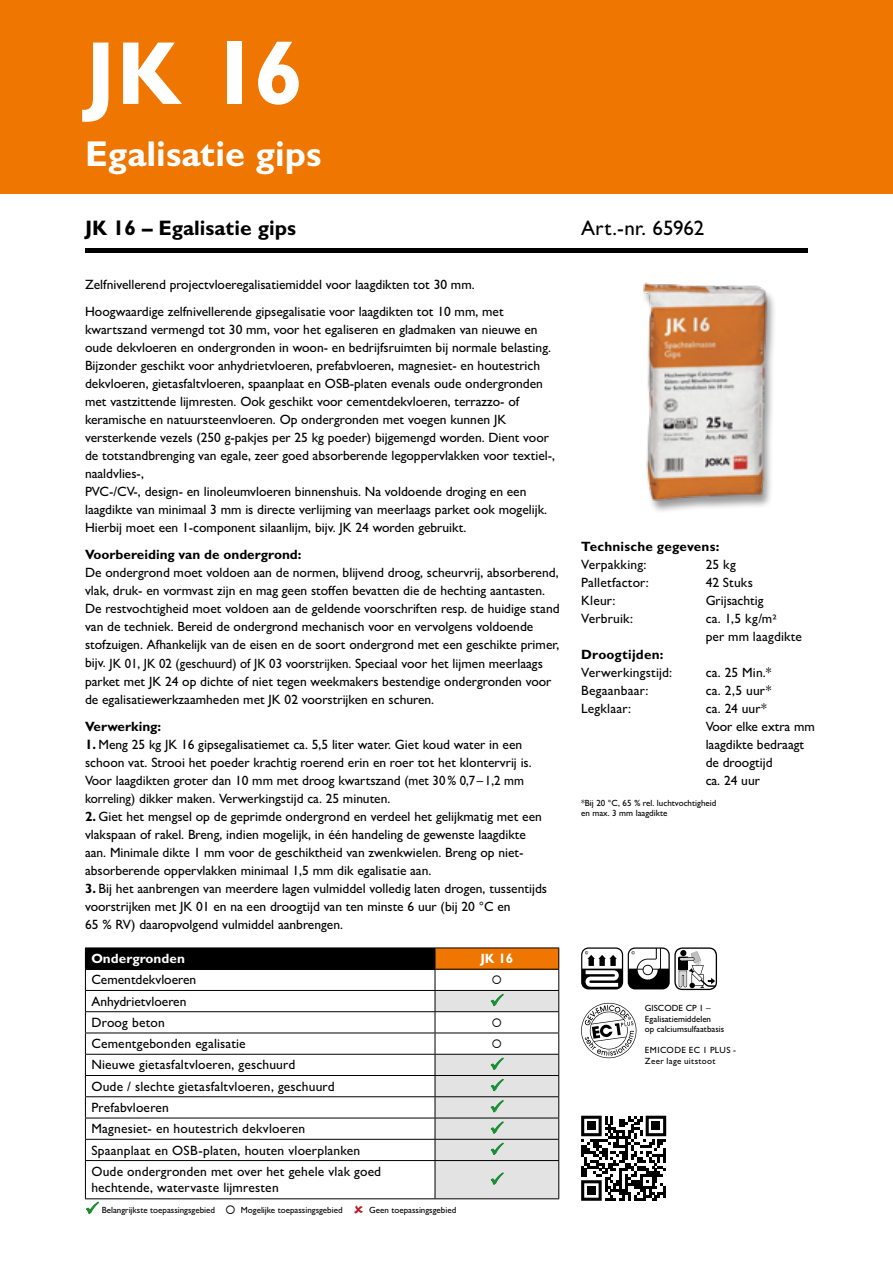
<style>
.page{position:relative;width:893px;height:1263px;background:#fff}
.page>*{position:absolute;margin:0;border:0;box-sizing:border-box;transform-origin:0 0}
.t1{font:700 90px "Gill Sans MT Pro";color:#fff}
.t2{font:700 36px "Gill Sans MT Pro";color:#fff}
.t3{font:700 21px "Gill Sans MT Pro";color:#000}
.t4{font:500 21px "Gill Sans MT Pro";letter-spacing:.01em;color:#000}
.t5{font:500 13.5px/18px "Gill Sans MT Pro";color:#000}
.t6{font:700 13.5px "Gill Sans MT Pro";color:#000}
.t7{font:700 13.5px "Gill Sans MT Pro";color:#fff}
.t8{font:500 9px/10.5px "Gill Sans MT Pro";color:#000}
.t9{font:500 9px/10.5px "Gill Sans MT Pro";letter-spacing:.04em;color:#000}
.s1{font-weight:700}
.s2{color:#158c2e}
</style>
<div class="page">
<img style="left:643px;top:282px;width:131px;height:229px">
<div style="left:85px;top:948px;width:350px;height:21px;background:#000"></div>
<hr style="left:85px;top:947px;width:350px;height:1px;background:#000">
<hr style="left:435px;top:947px;width:124px;height:1px;background:#000">
<hr style="left:85px;top:969px;width:350px;height:1px;background:#000">
<hr style="left:85px;top:990px;width:350px;height:1px;background:#000">
<hr style="left:85px;top:1011px;width:350px;height:1px;background:#000">
<hr style="left:85px;top:1032px;width:350px;height:1px;background:#000">
<hr style="left:85px;top:1054px;width:350px;height:1px;background:#000">
<hr style="left:85px;top:1075px;width:350px;height:1px;background:#000">
<hr style="left:85px;top:1096px;width:350px;height:1px;background:#000">
<hr style="left:85px;top:1118px;width:350px;height:1px;background:#000">
<hr style="left:85px;top:1139px;width:350px;height:1px;background:#000">
<svg style="left:85px;top:970px;width:1px;height:190px"></svg>
<hr style="left:85px;top:1160px;width:350px;height:1px;background:#000">
<hr style="left:85px;top:1161px;width:1px;height:37px;background:#000">
<hr style="left:85px;top:1198px;width:350px;height:1px;background:#000">
<div style="left:0;top:0;width:893px;height:193px;background:#ee7601"></div>
<svg style="left:581px;top:947px;width:136px;height:43px"></svg>
<hr style="left:85px;top:249px;width:723px;height:4px;background:#000">
<svg style="left:581px;top:1003px;width:55px;height:55px"></svg>
<svg style="left:581px;top:1116px;width:85px;height:85px"></svg>
<div style="left:587px;top:1121px;width:9px;height:9px;background:#000"></div>
<div style="left:651px;top:1121px;width:9px;height:9px;background:#000"></div>
<div style="left:587px;top:1186px;width:9px;height:9px;background:#000"></div>
<svg style="left:435px;top:948px;width:124px;height:251px"></svg>
<h1 class="t1" style="left:85px;top:18px;width:220px">JK 16</h1>
<h2 class="t2" style="left:85px;top:131px;width:238px">Egalisatie gips</h2>
<h3 class="t3" style="left:85px;top:215px;width:213px">JK 16 – Egalisatie gips</h3>
<p class="t5" style="left:85px;top:271px;width:420px;line-height:27px">Zelfnivellerend projectvloeregalisatiemiddel voor laagdikten tot 30 mm.<br>Hoogwaardige zelfnivellerende gipsegalisatie voor laagdikten tot 10 mm, met</p>
<p class="t5" style="left:85px;top:321px;width:472px">kwartszand vermengd tot 30 mm, voor het egaliseren en gladmaken van nieuwe en oude dekvloeren en ondergronden in woon- en bedrijfsruimten bij normale belasting.<br>Bijzonder geschikt voor anhydrietvloeren, prefabvloeren, magnesiet- en houtestrich dekvloeren, gietasfaltvloeren, spaanplaat en OSB-platen evenals oude ondergronden met vastzittende lijmresten. Ook geschikt voor cementdekvloeren, terrazzo- of keramische en natuursteenvloeren. Op ondergronden met voegen kunnen JK versterkende vezels (250 g-pakjes per 25 kg poeder) bijgemengd worden. Dient voor de totstandbrenging van egale, zeer goed absorberende legoppervlakken voor textiel-, naaldvlies-,<br>PVC-/CV-, design- en linoleumvloeren binnenshuis. Na voldoende droging en een laagdikte van minimaal 3 mm is directe verlijming van meerlaags parket ook mogelijk.<br>Hierbij moet een 1-component silaanlijm, bijv. JK 24 worden gebruikt.</p>
<p class="t6" style="left:85px;top:546px;width:218px">Voorbereiding van de ondergrond:</p>
<p class="t5" style="left:85px;top:564px;width:476px">De ondergrond moet voldoen aan de normen, blijvend droog, scheurvrij, absorberend, vlak, druk- en vormvast zijn en mag geen stoffen bevatten die de hechting aantasten.<br>De restvochtigheid moet voldoen aan de geldende voorschriften resp. de huidige stand van de techniek. Bereid de ondergrond mechanisch voor en vervolgens voldoende stofzuigen. Afhankelijk van de eisen en de soort ondergrond met een geschikte primer, bijv. JK 01, JK 02 (geschuurd) of JK 03 voorstrijken. Speciaal voor het lijmen meerlaags parket met JK 24 op dichte of niet tegen weekmakers bestendige ondergronden voor de egalisatiewerkzaamheden met JK 02 voorstrijken en schuren.</p>
<p class="t6" style="left:85px;top:717px;width:78px">Verwerking:</p>
<p class="t5" style="left:85px;top:735px;width:448px"><span class="s1">1.</span> Meng 25 kg JK 16 gipsegalisatiemet ca. 5,5 liter water. Giet koud water in een schoon vat. Strooi het poeder krachtig roerend erin en roer tot het klontervrij is.<br>Voor laagdikten groter dan 10 mm met droog kwartszand (met 30% 0,7 –1,2 mm korreling) dikker maken. Verwerkingstijd ca. 25 minuten.</p>
<p class="t5" style="left:85px;top:807px;width:458px"><span class="s1">2.</span> Giet het mengsel op de geprimde ondergrond en verdeel het gelijkmatig met een vlakspaan of rakel. Breng, indien mogelijk, in één handeling de gewenste laagdikte aan. Minimale dikte 1 mm voor de geschiktheid van zwenkwielen. Breng op niet&shy;absorberende oppervlakken minimaal 1,5 mm dik egalisatie aan.</p>
<p class="t5" style="left:85px;top:879px;width:464px"><span class="s1">3.</span> Bij het aanbrengen van meerdere lagen vulmiddel volledig laten drogen, tussentijds voorstrijken met JK 01 en na een droogtijd van ten minste 6 uur (bij 20 °C en<br>65 % RV) daaropvolgend vulmiddel aanbrengen.</p>
<p class="t7" style="left:91px;top:950px;width:95px">Ondergronden</p>
<p class="t7" style="left:480px;top:950px;width:34px">JK 16</p>
<p class="t5" style="left:91px;top:971px;width:106px">Cementdekvloeren</p>
<p class="t5" style="left:91px;top:992px;width:96px">Anhydrietvloeren</p>
<p class="t5" style="left:91px;top:1013px;width:75px">Droog beton</p>
<p class="t5" style="left:91px;top:1034px;width:156px">Cementgebonden egalisatie</p>
<p class="t5" style="left:91px;top:1056px;width:205px">Nieuwe gietasfaltvloeren, geschuurd</p>
<p class="t5" style="left:91px;top:1077px;width:245px">Oude / slechte gietasfaltvloeren, geschuurd</p>
<p class="t5" style="left:91px;top:1098px;width:79px">Prefabvloeren</p>
<p class="t5" style="left:91px;top:1119px;width:215px">Magnesiet- en houtestrich dekvloeren</p>
<p class="t5" style="left:91px;top:1141px;width:270px">Spaanplaat en OSB-platen, houten vloerplanken</p>
<p class="t5" style="left:91px;top:1163px;width:291px;line-height:16.2px">Oude ondergronden met over het gehele vlak goed hechtende, watervaste lijmresten</p>
<p class="t8" style="left:85px;top:1204px;width:259px"><span class="s2">✓</span> Belangrijkste toepassingsgebied ○ Mogelijke toepassingsgebied</p>
<p class="t8" style="left:369px;top:1204px;width:89px">Geen toepassingsgebied</p>
<h3 class="t4" style="left:581px;top:216px;width:125px">Art.-nr. 65962</h3>
<p class="t6" style="left:581px;top:538px;width:140px">Technische gegevens:</p>
<p class="t5" style="left:581px;top:555px;width:67px">Verpakking:</p>
<p class="t5" style="left:706px;top:555px;width:32px">25 kg</p>
<p class="t5" style="left:581px;top:573px;width:69px">Palletfactor:</p>
<p class="t5" style="left:706px;top:573px;width:49px">42 Stuks</p>
<p class="t5" style="left:581px;top:591px;width:36px">Kleur:</p>
<p class="t5" style="left:706px;top:591px;width:59px">Grijsachtig</p>
<p class="t5" style="left:581px;top:609px;width:53px">Verbruik:</p>
<p class="t5" style="left:706px;top:609px;width:98px">ca. 1,5 kg/m²<br>per mm laagdikte</p>
<p class="t6" style="left:581px;top:646px;width:84px">Droogtijden:</p>
<p class="t5" style="left:581px;top:663px;width:92px">Verwerkingstijd:</p>
<p class="t5" style="left:706px;top:663px;width:67px">ca. 25 Min.*</p>
<p class="t5" style="left:581px;top:681px;width:69px">Begaanbaar:</p>
<p class="t5" style="left:706px;top:681px;width:67px">ca. 2,5 uur*</p>
<p class="t5" style="left:581px;top:699px;width:51px">Legklaar:</p>
<p class="t5" style="left:706px;top:699px;width:111px">ca. 24 uur*<br>Voor elke extra mm laagdikte bedraagt de droogtijd<br>ca. 24 uur</p>
<p class="t8" style="left:581px;top:797px;width:137px">*Bij 20 °C, 65 % rel. luchtvochtigheid en max. 3 mm laagdikte</p>
<p class="t8" style="left:645px;top:1003px;width:81px">GISCODE CP 1 –<br>Egalisatiemiddelen<br>op calciumsulfaatbasis</p>
<p class="t9" style="left:645px;top:1045px;width:93px">EMICODE EC 1 PLUS -<br>Zeer lage uitstoot</p>
</div>
